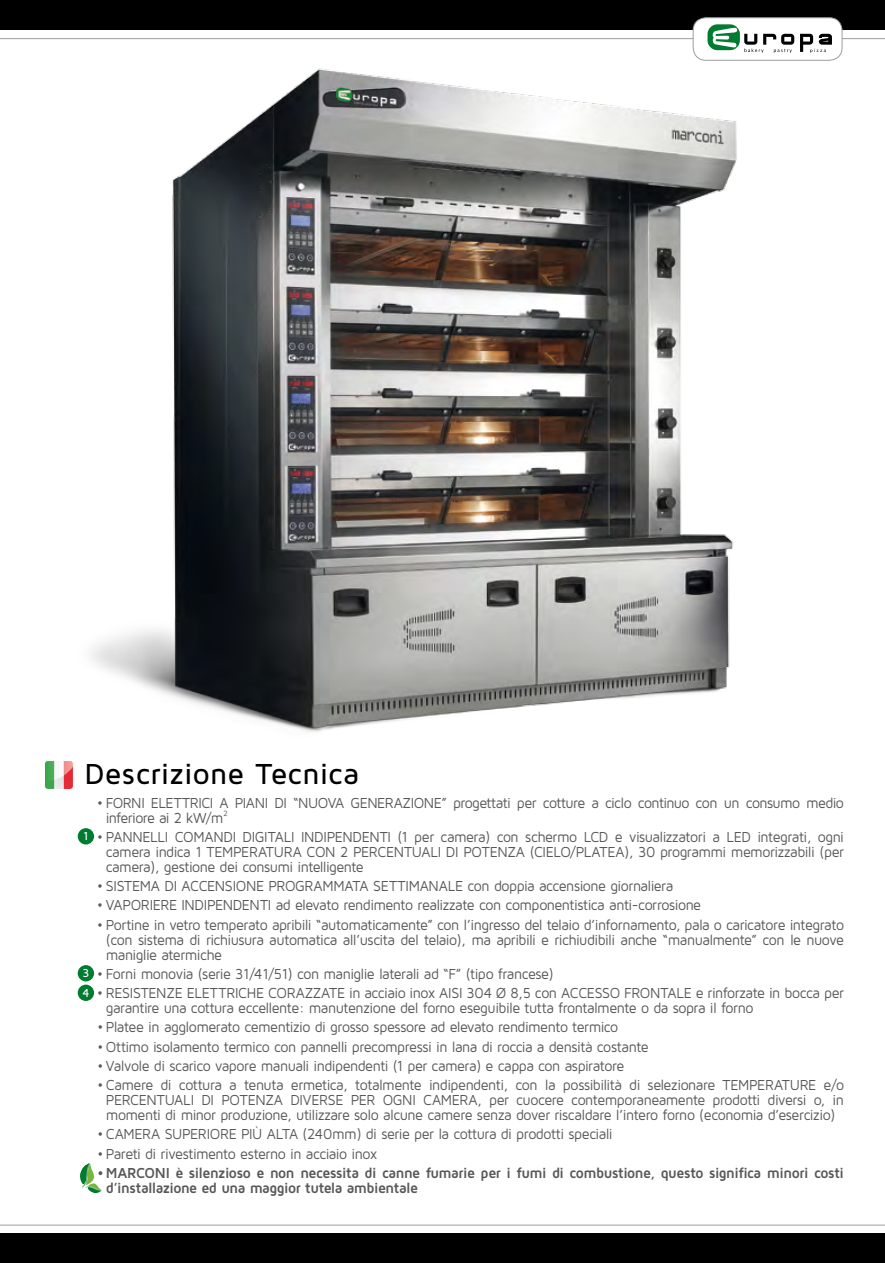
<style>
.page{position:relative;width:885px;height:1263px;background:#fff}
.page>*{position:absolute;margin:0;border:0;box-sizing:border-box;transform-origin:0 0}
.t1{font:500 30px "Maven Pro";letter-spacing:.01em;color:#000}
.t2{font:15px/15px "Maven Pro";letter-spacing:-.03em;color:#58585a;scale:.95 1}
.t3{font:700 15px/15px "Maven Pro";letter-spacing:-.035em;color:#58585a;scale:.95 1}
.t4{font:500 12px/19.5px "Maven Pro";color:#fff}
</style>
<div class="page">
<div style="left:0;top:0;width:884px;height:30px;background:#000"></div>
<div style="left:0;top:1233px;width:884px;height:30px;background:#000"></div>
<hr style="left:0;top:38px;width:884px;height:1px;background:#9c9e9f">
<div style="left:693px;top:18px;width:149px;height:42px;background:#fff;border-radius:13px"></div>
<div style="left:692px;top:17px;width:150px;height:44px;border:1px solid #9c9e9f;border-radius:13px"></div>
<svg style="left:781px;top:34px;width:50px;height:19px"></svg>
<img style="left:41px;top:17px;width:740px;height:715px">
<svg style="left:44px;top:760px;width:29px;height:29px"></svg>
<div style="left:78px;top:828px;width:16px;height:16px;background:#007c30;border-radius:50%"></div>
<div style="left:78px;top:965px;width:16px;height:16px;background:#007c30;border-radius:50%"></div>
<div style="left:78px;top:985px;width:16px;height:16px;background:#007c30;border-radius:50%"></div>
<svg style="left:80px;top:1163px;width:22px;height:30px"></svg>
<hr style="left:0;top:1225px;width:884px;height:1px;background:#9c9e9f">
<h1 class="t1" style="left:84px;top:755px;width:276px">Descrizione Tecnica</h1>
<p class="t2" style="left:106px;top:794px;width:778px;text-indent:-9px">• FORNI ELETTRICI A PIANI DI “NUOVA GENERAZIONE” progettati per cotture a ciclo continuo con un consumo medio inferiore ai 2 kW/m²</p>
<p class="t2" style="left:106px;top:829px;width:778px;text-align:justify;text-indent:-9px">• PANNELLI COMANDI DIGITALI INDIPENDENTI (1 per camera) con schermo LCD e visualizzatori a LED integrati, ogni camera indica 1 TEMPERATURA CON 2 PERCENTUALI DI POTENZA (CIELO/PLATEA), 30 programmi memorizzabili (per camera), gestione dei consumi intelligente</p>
<p class="t2" style="left:97px;top:878px;width:607px">• SISTEMA DI ACCENSIONE PROGRAMMATA SETTIMANALE con doppia accensione giornaliera</p>
<p class="t2" style="left:97px;top:897px;width:637px">• VAPORIERE INDIPENDENTI ad elevato rendimento realizzate con componentistica anti-corrosione</p>
<p class="t2" style="left:106px;top:916px;width:778px;text-align:justify;text-indent:-9px">• Portine in vetro temperato apribili “automaticamente” con l’ingresso del telaio d’infornamento, pala o caricatore integrato (con sistema di richiusura automatica all’uscita del telaio), ma apribili e richiudibili anche “manualmente” con le nuove maniglie atermiche</p>
<p class="t2" style="left:97px;top:966px;width:482px">• Forni monovia (serie 31/41/51) con maniglie laterali ad “F” (tipo francese)</p>
<p class="t2" style="left:106px;top:985px;width:778px;text-indent:-9px">• RESISTENZE ELETTRICHE CORAZZATE in acciaio inox AISI 304 Ø 8,5 con ACCESSO FRONTALE e rinforzate in bocca per garantire una cottura eccellente: manutenzione del forno eseguibile tutta frontalmente o da sopra il forno</p>
<p class="t2" style="left:97px;top:1019px;width:550px">• Platee in agglomerato cementizio di grosso spessore ad elevato rendimento termico</p>
<p class="t2" style="left:97px;top:1038px;width:582px">• Ottimo isolamento termico con pannelli precompressi in lana di roccia a densità costante</p>
<p class="t2" style="left:97px;top:1058px;width:556px">• Valvole di scarico vapore manuali indipendenti (1 per camera) e cappa con aspiratore</p>
<p class="t2" style="left:97px;top:1077px;width:787px;text-align:center">• Camere di cottura a tenuta ermetica, totalmente indipendenti, con la possibilità di selezionare TEMPERATURE e/o<br>PERCENTUALI DI POTENZA DIVERSE PER OGNI CAMERA, per cuocere contemporaneamente prodotti diversi o, in momenti di minor produzione, utilizzare solo alcune camere senza dover riscaldare l’intero forno (economia d’esercizio)</p>
<p class="t2" style="left:97px;top:1126px;width:544px">• CAMERA SUPERIORE PIÙ ALTA (240mm) di serie per la cottura di prodotti speciali</p>
<p class="t2" style="left:97px;top:1145px;width:296px">• Pareti di rivestimento esterno in acciaio inox</p>
<p class="t3" style="left:106px;top:1164px;width:778px;text-indent:-9px">• MARCONI è silenzioso e non necessita di canne fumarie per i fumi di combustione, questo significa minori costi d’installazione ed una maggior tutela ambientale</p>
<p class="t4" style="left:83px;top:826px;width:7px">1</p>
<p class="t4" style="left:82px;top:963px;width:9px">3<br>4</p>
</div>
